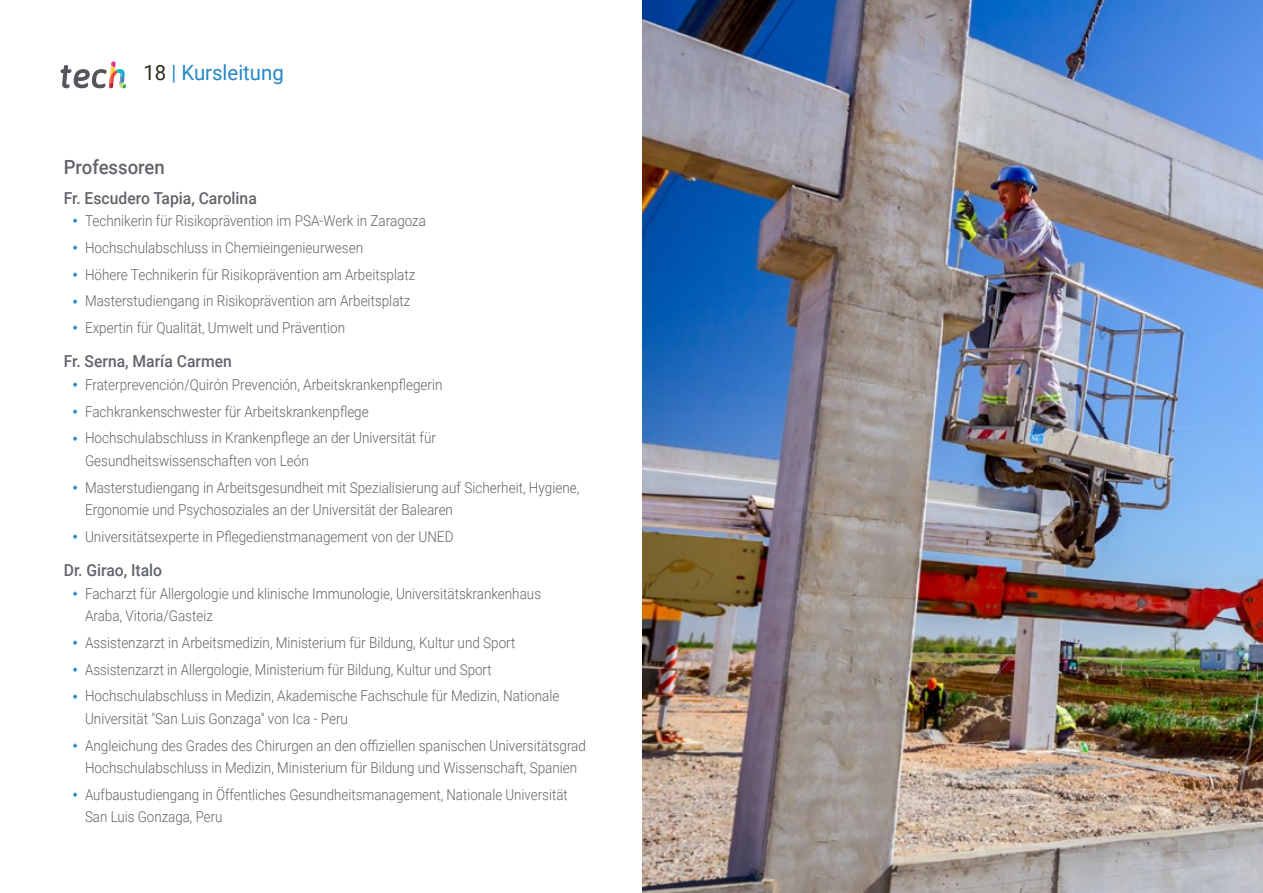
<style>
.page{position:relative;width:1263px;height:893px;background:#fff}
.page>*{position:absolute;margin:0;border:0;box-sizing:border-box;transform-origin:0 0}
.t1{font:21px "Roboto";color:#2488c9}
.t2{font:500 19.5px "Roboto";color:#61646a;scale:.95 1}
.t3{font:500 16.5px "Roboto";color:#61646a;scale:.95 1}
.t4{font:300 15px/26.7px "Roboto";color:#61646a;scale:.9 1}
.t5{font:300 15px "Roboto";color:#61646a;scale:.89 1}
.s1{color:#312e20}
</style>
<div class="page">
<svg style="left:61px;top:62px;width:65px;height:27px"></svg>
<img style="left:642px;top:0;width:621px;height:893px">
<h1 class="t1" style="left:144px;top:57px;width:142px"><span class="s1">18</span> | Kursleitung</h1>
<h2 class="t2" style="left:64px;top:154px;width:108px">Professoren</h2>
<p class="t3" style="left:64px;top:186px;width:205px">Fr. Escudero Tapia, Carolina</p>
<p class="t4" style="left:85px;top:207px;width:380px">Technikerin für Risikoprävention im PSA-Werk in Zaragoza Hochschulabschluss in Chemieingenieurwesen<br>Höhere Technikerin für Risikoprävention am Arbeitsplatz Masterstudiengang in Risikoprävention am Arbeitsplatz Expertin für Qualität, Umwelt und Prävention</p>
<p class="t3" style="left:64px;top:350px;width:178px">Fr. Serna, María Carmen</p>
<p class="t4" style="left:85px;top:371px;width:399px">Fraterprevención/Quirón Prevención, Arbeitskrankenpflegerin<br>Fachkrankenschwester für Arbeitskrankenpflege<br>Hochschulabschluss in Krankenpflege an der Universität für</p>
<p class="t4" style="left:85px;top:447px;width:551px">Gesundheitswissenschaften von León<br>Masterstudiengang in Arbeitsgesundheit mit Spezialisierung auf Sicherheit, Hygiene,</p>
<p class="t4" style="left:85px;top:496px;width:411px">Ergonomie und Psychosoziales an der Universität der Balearen<br>Universitätsexperte in Pflegedienstmanagement von der UNED</p>
<p class="t3" style="left:64px;top:559px;width:105px">Dr. Girao, Italo</p>
<p class="t4" style="left:85px;top:581px;width:508px;line-height:22.5px">Facharzt für Allergologie und klinische Immunologie, Universitätskrankenhaus<br>Araba, Vitoria/Gasteiz</p>
<p class="t4" style="left:85px;top:628px;width:529px">Assistenzarzt in Arbeitsmedizin, Ministerium für Bildung, Kultur und Sport<br>Assistenzarzt in Allergologie, Ministerium für Bildung, Kultur und Sport<br>Hochschulabschluss in Medizin, Akademische Fachschule für Medizin, Nationale</p>
<p class="t4" style="left:85px;top:704px;width:558px">Universität ″San Luis Gonzaga″ von Ica - Peru<br>Angleichung des Grades des Chirurgen an den offiziellen spanischen Universitätsgrad</p>
<p class="t4" style="left:85px;top:754px;width:548px">Hochschulabschluss in Medizin, Ministerium für Bildung und Wissenschaft, Spanien<br>Aufbaustudiengang in Öffentliches Gesundheitsmanagement, Nationale Universität</p>
<p class="t5" style="left:85px;top:806px;width:156px">San Luis Gonzaga, Peru</p>
</div>
